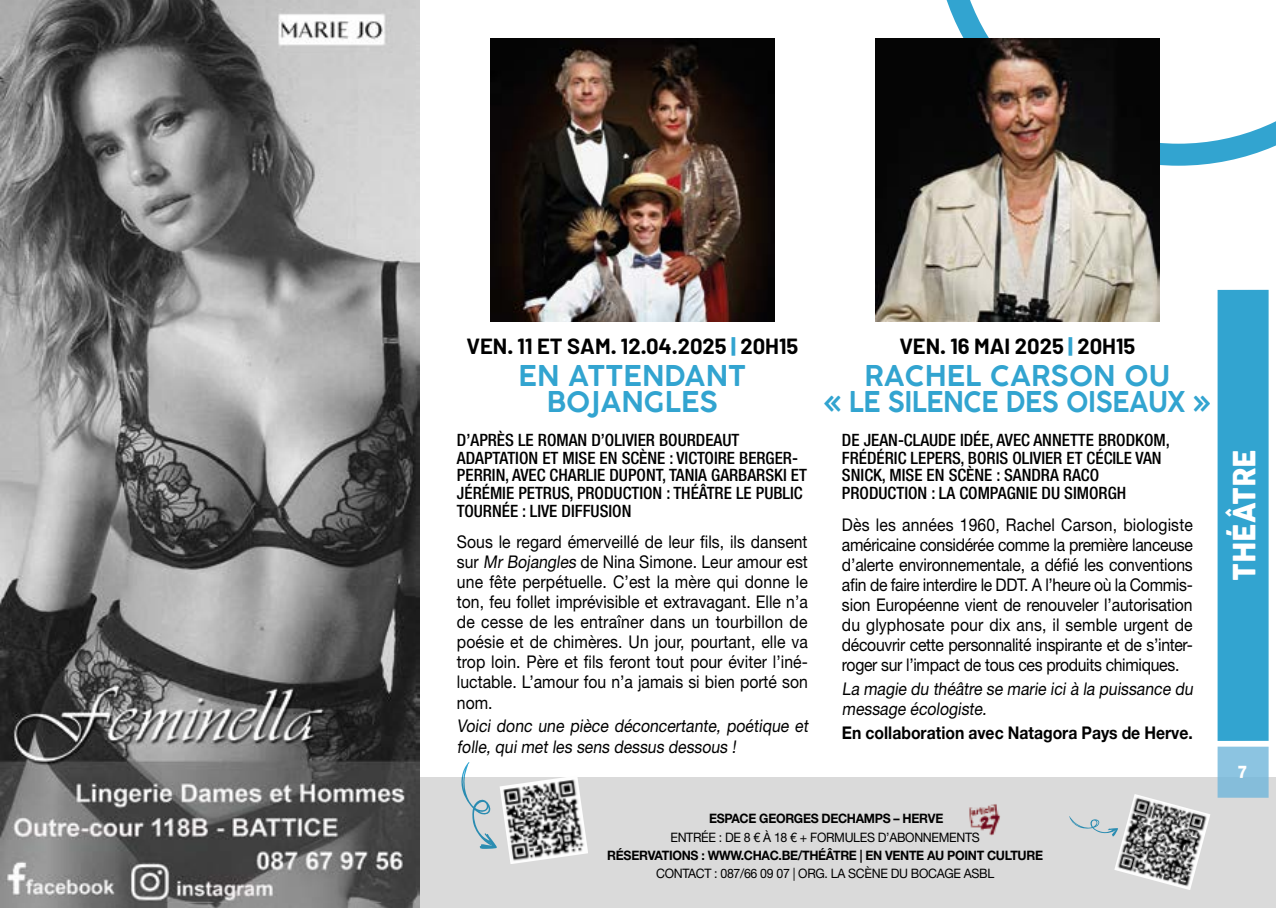
<style>
.page{position:relative;width:1276px;height:908px;background:#fff}
.page>*{position:absolute;margin:0;border:0;box-sizing:border-box;transform-origin:0 0}
.t1{font:30px "Cocogoose";color:#fff;scale:.9 1}
.t2{font:600 28px/26px "COCOGOOSE";letter-spacing:-.02em;color:#32a4d0;text-align:center}
.t3{font:600 28px/26px "COCOGOOSE";color:#32a4d0;text-align:center}
.t4{font:700 22px "Barlow";color:#000}
.t5{font:17.6px/20px "Helvetica Neue LT Std";letter-spacing:-.01em;color:#000;text-align:justify;scale:.9 1}
.t6{font:700 17.6px "Helvetica Neue LT Std";color:#000;scale:.9 1}
.t7{font:800 17.6px "Helvetica Neue LT Std";color:#fff;scale:.9 1}
.t8{font:500 condensed 17px/17.8px "Helvetica Neue LT Std";color:#000}
.t9{font:700 13px "Helvetica Neue LT Std";letter-spacing:-.025em;color:#000;scale:.95 1}
.t10{font:13px "Helvetica Neue LT Std";letter-spacing:-.025em;color:#000;scale:.95 1}
.s1{font-weight:800;color:#32a4d0}
</style>
<div class="page">
<div style="left:0;top:777px;width:1276px;height:130px;background:#dadada"></div>
<svg style="left:946px;top:0;width:330px;height:166px"></svg>
<div style="left:1217px;top:746px;width:51px;height:51px;background:#8cc4e1"></div>
<div style="left:1217px;top:290px;width:51px;height:450px;background:#32a4d0"></div>
<img style="left:875px;top:38px;width:284px;height:284px">
<img style="left:490px;top:38px;width:284px;height:284px">
<img style="left:969px;top:804px;width:31px;height:30px">
<img style="left:0;top:0;width:419px;height:903px">
<img style="left:0;top:903px;width:419px;height:4px">
<svg style="left:461px;top:762px;width:36px;height:86px"></svg>
<img style="left:500px;top:777px;width:88px;height:86px">
<img style="left:1114px;top:794px;width:96px;height:95px">
<svg style="left:1069px;top:815px;width:49px;height:21px"></svg>
<p class="t4" style="left:466px;top:332px;width:333px">VEN. 11 ET SAM. 12.04.2025 <span class="s1">|</span> 20H15</p>
<h2 class="t3" style="left:518px;top:362px;width:229px">EN ATTENDANT<br>BOJANGLES</h2>
<p class="t8" style="left:457px;top:430px;width:351px">D’APRÈS LE ROMAN D’OLIVIER BOURDEAUT ADAPTATION ET MISE EN SCÈNE : VICTOIRE BERGER-PERRIN, AVEC CHARLIE DUPONT, TANIA GARBARSKI ET JÉRÉMIE PETRUS, PRODUCTION : THÉÂTRE LE PUBLIC TOURNÉE : LIVE DIFFUSION</p>
<p class="t5" style="left:457px;top:531px;width:391px">Sous le regard émerveillé de leur fils, ils dansent sur Mr Bojangles de Nina Simone. Leur amour est une fête perpétuelle. C’est la mère qui donne le ton, feu follet imprévisible et extravagant. Elle n’a de cesse de les entraîner dans un tourbillon de poésie et de chimères. Un jour, pourtant, elle va trop loin. Père et fils feront tout pour éviter l’iné&shy;luctable. L’amour fou n’a jamais si bien porté son nom.</p>
<p class="t5" style="left:457px;top:715px;width:395px">Voici donc une pièce déconcertante, poétique et folle, qui met les sens dessus dessous !</p>
<p class="t4" style="left:899px;top:332px;width:237px">VEN. 16 MAI 2025 <span class="s1">|</span> 20H15</p>
<h2 class="t2" style="left:823px;top:362px;width:389px">RACHEL CARSON OU<br>« LE SILENCE DES OISEAUX »</h2>
<p class="t8" style="left:842px;top:430px;width:329px">DE JEAN-CLAUDE IDÉE, AVEC ANNETTE BRODKOM, FRÉDÉRIC LEPERS, BORIS OLIVIER ET CÉCILE VAN SNICK, MISE EN SCÈNE : SANDRA RACO PRODUCTION : LA COMPAGNIE DU SIMORGH</p>
<p class="t5" style="left:842px;top:513px;width:391px">Dès les années 1960, Rachel Carson, biologiste américaine considérée comme la première lanceuse d’alerte environnementale, a défié les conventions afin de faire interdire le DDT. A l’heure où la Commis&shy;sion Européenne vient de renouveler l’autorisation du glyphosate pour dix ans, il semble urgent de découvrir cette personnalité inspirante et de s’inter&shy;roger sur l’impact de tous ces produits chimiques.</p>
<p class="t5" style="left:842px;top:677px;width:394px">La magie du théâtre se marie ici à la puissance du message écologiste.</p>
<p class="t6" style="left:842px;top:721px;width:391px">En collaboration avec Natagora Pays de Herve.</p>
<p class="t9" style="left:709px;top:810px;width:248px">ESPACE GEORGES DECHAMPS – HERVE</p>
<p class="t10" style="left:670px;top:828px;width:327px">ENTRÉE : DE 8 € À 18 € + FORMULES D’ABONNEMENTS</p>
<p class="t9" style="left:607px;top:846px;width:460px">RÉSERVATIONS : WWW.CHAC.BE/THÉÂTRE | EN VENTE AU POINT CULTURE</p>
<p class="t10" style="left:656px;top:865px;width:357px">CONTACT : 087/66 09 07 | ORG. LA SCÈNE DU BOCAGE ASBL</p>
<h1 class="t1" style="left:1223px;top:581px;width:147px;rotate:-90deg">THÉÂTRE</h1>
<p class="t7" style="left:1237px;top:761px;width:13px">7</p>
</div>
